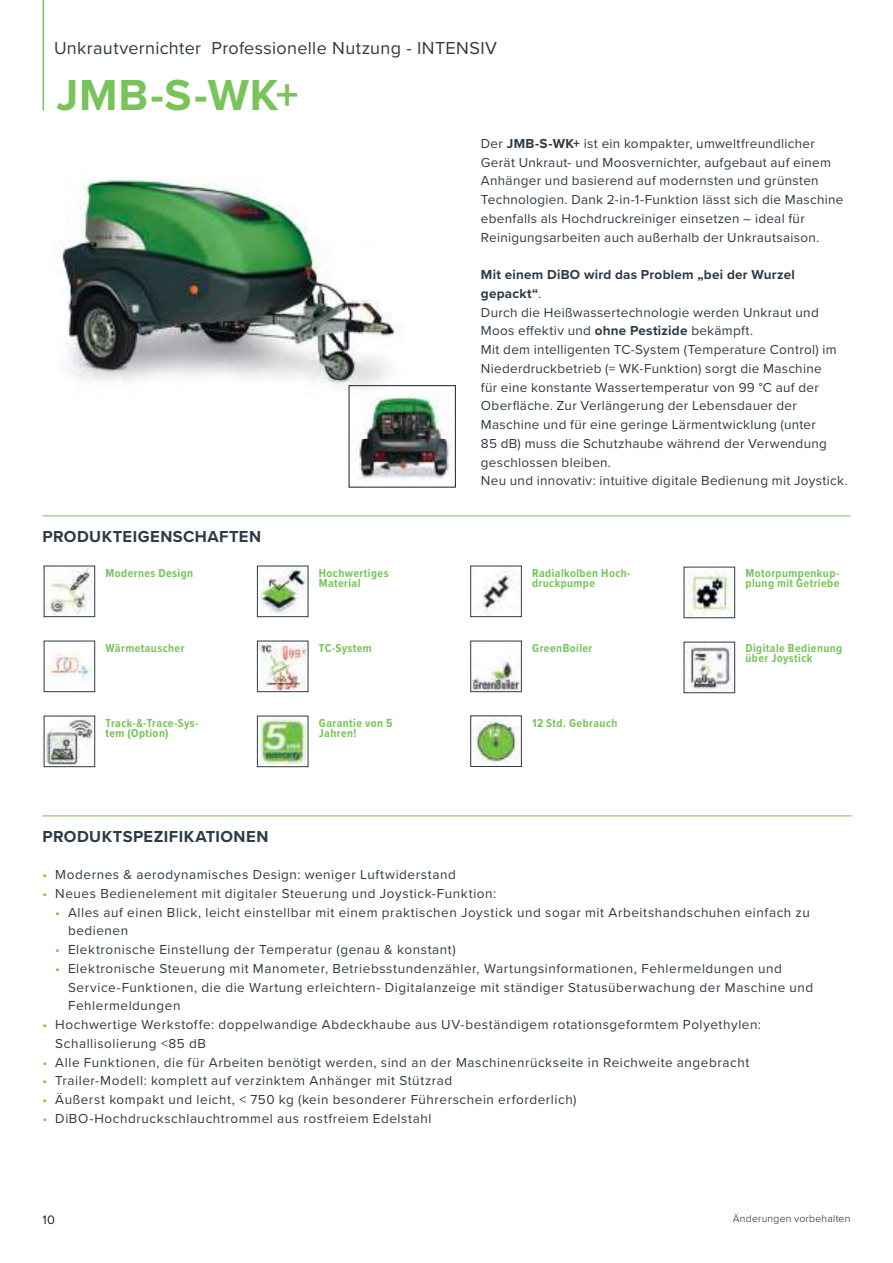
<style>
.page{position:relative;width:893px;height:1263px;background:#fff}
.page>*{position:absolute;margin:0;border:0;box-sizing:border-box;transform-origin:0 0}
.t1{font:700 45px "Proxima Nova";color:#78c45b}
.t2{font:18px "Proxima Nova";letter-spacing:.02em;color:#2d3b46}
.t3{font:700 16.5px "Proxima Nova";letter-spacing:.025em;color:#2d3b46}
.t4{font:13.5px/18.8px "Proxima Nova";letter-spacing:.04em;color:#2d3b46}
.t5{font:13.5px/18.8px "Proxima Nova";letter-spacing:.02em;color:#2d3b46}
.t6{font:12.75px "Proxima Nova";color:#241f1f}
.t7{font:700 12px/10.5px "Proxima Nova Cond";letter-spacing:.035em;color:#78c45b}
.t8{font:300 10.5px "Proxima Nova";letter-spacing:.02em;color:#241f1f}
.s1{font-weight:700}
.s2{color:#7ec443}
</style>
<div class="page">
<hr style="left:43px;top:516px;width:807px;height:1px;background:#78c45b">
<hr style="left:43px;top:0;width:1px;height:110px;background:#78c45b">
<hr style="left:43px;top:816px;width:809px;height:1px;background:#78c45b">
<img style="left:59px;top:179px;width:345px;height:218px">
<img style="left:355px;top:398px;width:47px;height:81px">
<img style="left:402px;top:392px;width:49px;height:90px">
<img style="left:351px;top:392px;width:55px;height:5px">
<div style="left:349px;top:385px;width:107px;height:102px;border:1px solid #241f1f"></div>
<img style="left:46px;top:568px;width:47px;height:47px">
<div style="left:44px;top:566px;width:51px;height:51px;border:1px solid #2d3b46"></div>
<img style="left:48px;top:653px;width:45px;height:34px">
<div style="left:44px;top:641px;width:51px;height:51px;border:1px solid #2d3b46"></div>
<img style="left:46px;top:718px;width:47px;height:47px">
<div style="left:44px;top:716px;width:51px;height:51px;border:1px solid #2d3b46"></div>
<img style="left:259px;top:568px;width:47px;height:47px">
<div style="left:257px;top:566px;width:51px;height:51px;border:1px solid #2d3b46"></div>
<img style="left:259px;top:643px;width:47px;height:47px">
<div style="left:257px;top:641px;width:51px;height:51px;border:1px solid #2d3b46"></div>
<img style="left:259px;top:718px;width:47px;height:47px">
<div style="left:257px;top:716px;width:51px;height:51px;border:1px solid #2d3b46"></div>
<img style="left:482px;top:571px;width:37px;height:44px">
<div style="left:470px;top:566px;width:52px;height:51px;border:1px solid #2d3b46"></div>
<img style="left:472px;top:661px;width:48px;height:29px">
<div style="left:470px;top:641px;width:52px;height:51px;border:1px solid #2d3b46"></div>
<img style="left:472px;top:718px;width:48px;height:47px">
<div style="left:470px;top:716px;width:52px;height:51px;border:1px solid #2d3b46"></div>
<img style="left:686px;top:571px;width:46px;height:45px">
<div style="left:684px;top:567px;width:51px;height:51px;border:1px solid #2d3b46"></div>
<img style="left:686px;top:644px;width:47px;height:46px">
<div style="left:684px;top:642px;width:51px;height:51px;border:1px solid #2d3b46"></div>
<h2 class="t2" style="left:54px;top:39px;width:444px">Unkrautvernichter Professionelle Nutzung - INTENSIV</h2>
<h1 class="t1" style="left:56px;top:72px;width:244px">JMB-S-WK+</h1>
<p class="t3" style="left:43px;top:527px;width:220px">PRODUKTEIGENSCHAFTEN</p>
<p class="t7" style="left:106px;top:568px;width:89px">Modernes Design</p>
<p class="t7" style="left:319px;top:568px;width:71px">Hochwertiges<br>Material</p>
<p class="t7" style="left:106px;top:643px;width:81px">Wärmetauscher</p>
<p class="t7" style="left:319px;top:643px;width:55px">TC-System</p>
<p class="t7" style="left:106px;top:718px;width:95px">Track-&amp;-Trace-Sys&shy;tem (Option)</p>
<p class="t7" style="left:319px;top:718px;width:75px">Garantie von 5<br>Jahren!</p>
<p class="t5" style="left:481px;top:134px;width:364px">Der <span class="s1">JMB-S-WK+</span> ist ein kompakter, umweltfreundlicher Gerät Unkraut- und Moosvernichter, aufgebaut auf einem Anhänger und basierend auf modernsten und grünsten Technologien. Dank 2-in-1-Funktion lässt sich die Maschine ebenfalls als Hochdruckreiniger einsetzen – ideal für Reinigungsarbeiten auch außerhalb der Unkrautsaison.</p>
<p class="t5" style="left:481px;top:265px;width:368px"><span class="s1">Mit einem DiBO wird das Problem „bei der Wurzel gepackt“</span>.<br>Durch die Heißwassertechnologie werden Unkraut und Moos effektiv und <span class="s1">ohne Pestizide</span> bekämpft.<br>Mit dem intelligenten TC-System (Temperature Control) im Niederdruckbetrieb (= WK-Funktion) sorgt die Maschine<br>für eine konstante Wassertemperatur von 99 °C auf der Oberfläche. Zur Verlängerung der Lebensdauer der Maschine und für eine geringe Lärmentwicklung (unter<br>85 dB) muss die Schutzhaube während der Verwendung geschlossen bleiben.<br>Neu und innovativ: intuitive digitale Bedienung mit Joystick.</p>
<p class="t7" style="left:532px;top:568px;width:100px">Radialkolben Hoch&shy;druckpumpe</p>
<p class="t7" style="left:532px;top:643px;width:62px">GreenBoiler</p>
<p class="t7" style="left:532px;top:718px;width:87px">12 Std. Gebrauch</p>
<p class="t7" style="left:745px;top:568px;width:95px">Motorpumpenkup&shy;plung mit Getriebe</p>
<p class="t7" style="left:745px;top:643px;width:98px">Digitale Bedienung über Joystick</p>
<p class="t3" style="left:43px;top:827px;width:227px">PRODUKTSPEZIFIKATIONEN</p>
<p class="t4" style="left:43px;top:865px;width:415px"><span class="s2">•</span> Modernes &amp; aerodynamisches Design: weniger Luftwiderstand</p>
<p class="t4" style="left:43px;top:884px;width:455px"><span class="s2">•</span> Neues Bedienelement mit digitaler Steuerung und Joystick-Funktion:</p>
<p class="t4" style="left:68px;top:903px;width:743px;text-indent:-13px"><span class="s2">•</span> Alles auf einen Blick, leicht einstellbar mit einem praktischen Joystick und sogar mit Arbeitshandschuhen einfach zu bedienen</p>
<p class="t4" style="left:55px;top:940px;width:402px"><span class="s2">•</span> Elektronische Einstellung der Temperatur (genau &amp; konstant)</p>
<p class="t4" style="left:68px;top:959px;width:747px;text-indent:-13px"><span class="s2">•</span> Elektronische Steuerung mit Manometer, Betriebsstundenzähler, Wartungsinformationen, Fehlermeldungen und<br>Service-Funktionen, die die Wartung erleichtern- Digitalanzeige mit ständiger Statusüberwachung der Maschine und<br>Fehlermeldungen</p>
<p class="t4" style="left:55px;top:1015px;width:707px;text-indent:-13px"><span class="s2">•</span> Hochwertige Werkstoffe: doppelwandige Abdeckhaube aus UV-beständigem rotationsgeformtem Polyethylen:<br>Schallisolierung &lt;85 dB</p>
<p class="t4" style="left:43px;top:1053px;width:708px"><span class="s2">•</span> Alle Funktionen, die für Arbeiten benötigt werden, sind an der Maschinenrückseite in Reichweite angebracht</p>
<p class="t4" style="left:43px;top:1072px;width:411px"><span class="s2">•</span> Trailer-Modell: komplett auf verzinktem Anhänger mit Stützrad</p>
<p class="t4" style="left:43px;top:1090px;width:535px"><span class="s2">•</span> Äußerst kompakt und leicht, &lt; 750 kg (kein besonderer Führerschein erforderlich)</p>
<p class="t4" style="left:43px;top:1109px;width:390px"><span class="s2">•</span> DiBO-Hochdruckschlauchtrommel aus rostfreiem Edelstahl</p>
<p class="t6" style="left:43px;top:1213px;width:14px">10</p>
<p class="t8" style="left:733px;top:1213px;width:119px">Änderungen vorbehalten</p>
</div>
